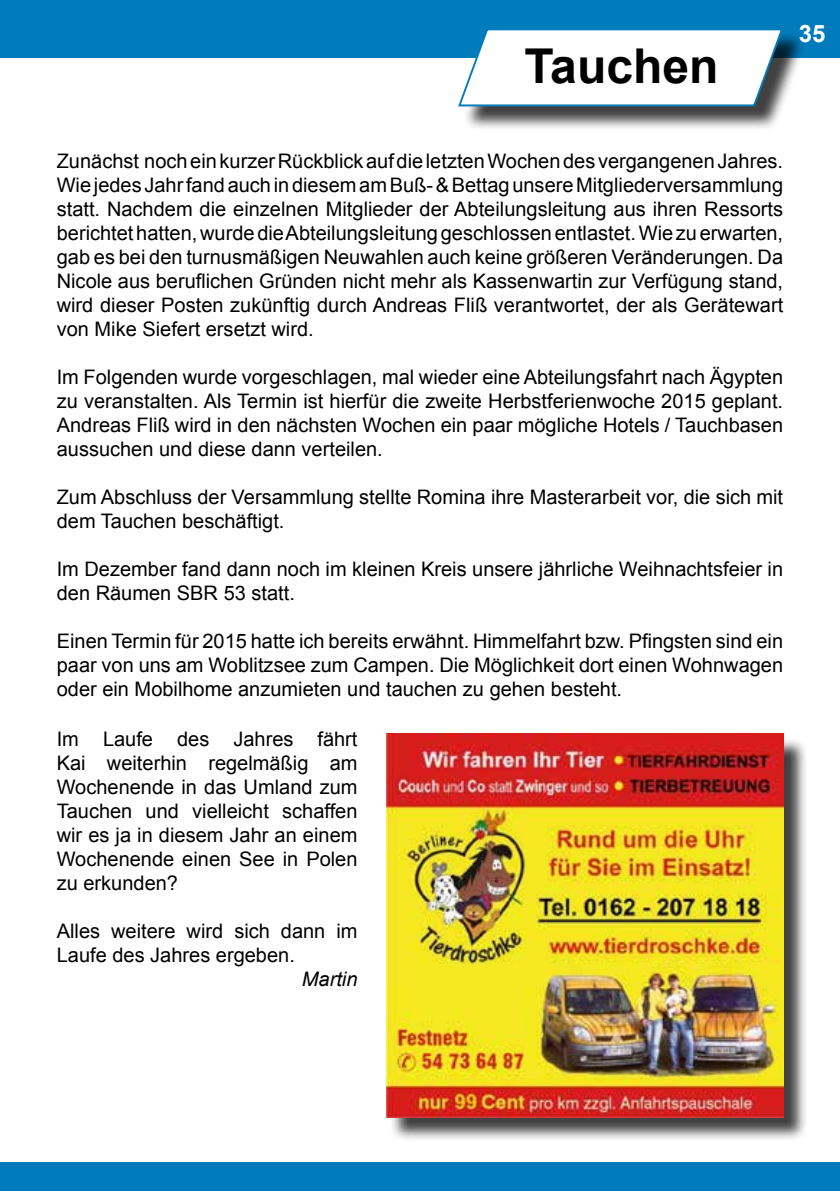
<style>
.page{position:relative;width:840px;height:1191px;background:#fff}
.page>*{position:absolute;margin:0;border:0;box-sizing:border-box;transform-origin:0 0}
.t1{font:700 48px "Arial";color:#000}
.t2{font:700 24px "Arial";color:#fff}
.t3{font:20px/24px "Arial";color:#000;text-align:justify}
.t4{font:italic 20px "Arial";color:#000}
</style>
<div class="page">
<div style="left:0;top:0;width:839px;height:57px;background:#007bbc"></div>
<div style="left:462px;top:31px;width:344px;height:100px;background:#000;opacity:.75"></div>
<svg style="left:456px;top:30px;width:328px;height:77px"></svg>
<div style="left:0;top:1162px;width:839px;height:29px;background:#007bbc"></div>
<div style="left:389px;top:736px;width:418px;height:406px;background:#000;opacity:.75"></div>
<img style="left:386px;top:733px;width:396px;height:384px">
<h1 class="t1" style="left:524px;top:32px;width:195px">Tauchen</h1>
<p class="t2" style="left:798px;top:16px;width:28px">35</p>
<p class="t3" style="left:57px;top:148px;width:727px">Zunächst noch ein kurzer Rückblick auf die letzten Wochen des vergangenen Jahres.<br>Wie jedes Jahr fand auch in diesem am Buß- &amp; Bettag unsere Mitgliederversammlung statt. Nachdem die einzelnen Mitglieder der Abteilungsleitung aus ihren Ressorts berichtet hatten, wurde die Abteilungsleitung geschlossen entlastet. Wie zu erwarten, gab es bei den turnusmäßigen Neuwahlen auch keine größeren Veränderungen. Da Nicole aus beruflichen Gründen nicht mehr als Kassenwartin zur Verfügung stand, wird dieser Posten zukünftig durch Andreas Fliß verantwortet, der als Gerätewart von Mike Siefert ersetzt wird.</p>
<p class="t3" style="left:57px;top:364px;width:727px">Im Folgenden wurde vorgeschlagen, mal wieder eine Abteilungsfahrt nach Ägypten zu veranstalten. Als Termin ist hierfür die zweite Herbstferienwoche 2015 geplant.<br>Andreas Fliß wird in den nächsten Wochen ein paar mögliche Hotels / Tauchbasen aussuchen und diese dann verteilen.</p>
<p class="t3" style="left:57px;top:484px;width:727px">Zum Abschluss der Versammlung stellte Romina ihre Masterarbeit vor, die sich mit dem Tauchen beschäftigt.</p>
<p class="t3" style="left:57px;top:556px;width:727px">Im Dezember fand dann noch im kleinen Kreis unsere jährliche Weihnachtsfeier in den Räumen SBR 53 statt.</p>
<p class="t3" style="left:57px;top:628px;width:727px">Einen Termin für 2015 hatte ich bereits erwähnt. Himmelfahrt bzw. Pfingsten sind ein paar von uns am Woblitzsee zum Campen. Die Möglichkeit dort einen Wohnwagen oder ein Mobilhome anzumieten und tauchen zu gehen besteht.</p>
<p class="t3" style="left:57px;top:727px;width:302px">Im Laufe des Jahres fährt Kai weiterhin regelmäßig am Wochenende in das Umland zum Tauchen und vielleicht schaffen wir es ja in diesem Jahr an einem Wochenende einen See in Polen zu erkunden?</p>
<p class="t3" style="left:57px;top:919px;width:302px">Alles weitere wird sich dann im<br>Laufe des Jahres ergeben.</p>
<p class="t4" style="left:302px;top:966px;width:57px">Martin</p>
</div>
